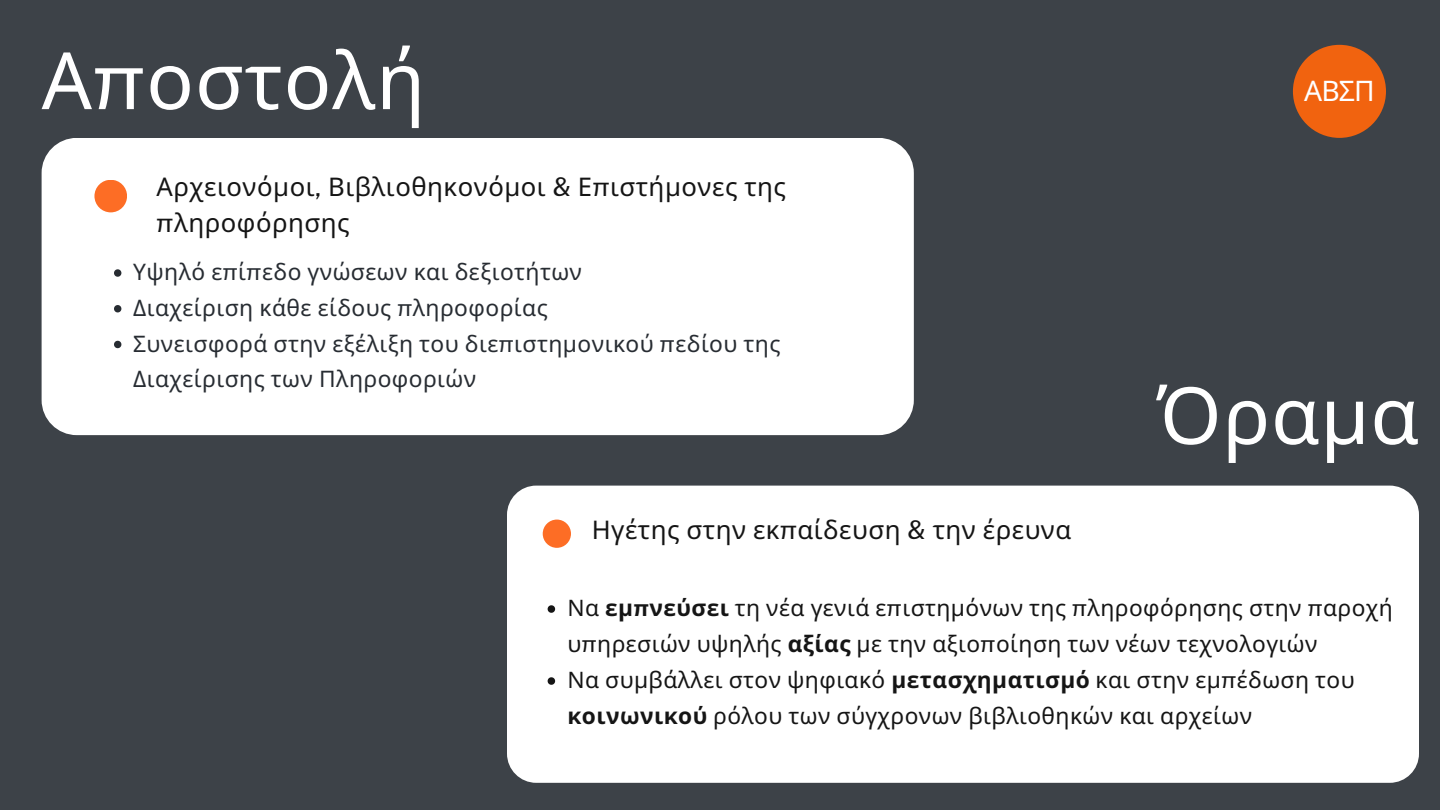
<style>
.page{position:relative;width:1440px;height:810px;background:#3d4248}
.page>*{position:absolute;margin:0;border:0;box-sizing:border-box;transform-origin:0 0}
.t1{font:79px "Noto Sans";letter-spacing:.015em;color:#fff}
.t2{font:28.3px "Noto Sans";color:#fff}
.t3{font:25.7px/35.2px "Noto Sans";letter-spacing:.02em;color:#151515}
.t4{font:22.7px/36px "Noto Sans";letter-spacing:.02em;color:#151515}
.t5{font:22.7px/35.7px "Noto Sans";letter-spacing:.02em;color:#272c32}
.s1{font-family:"Public Sans"}
.s2{font-weight:700}
.s3{font-family:"Public Sans";font-weight:700}
</style>
<div class="page">
<div style="left:42px;top:138px;width:872px;height:297px;background:#fff;border-radius:35px"></div>
<svg style="left:114px;top:269px;width:7px;height:8px"></svg>
<svg style="left:114px;top:305px;width:7px;height:7px"></svg>
<svg style="left:114px;top:341px;width:7px;height:7px"></svg>
<div style="left:94px;top:180px;width:33px;height:32px;background:#fd6d25;border-radius:50%"></div>
<div style="left:1293px;top:45px;width:93px;height:93px;background:#f1630f;border-radius:50%"></div>
<div style="left:507px;top:486px;width:912px;height:297px;background:#fff;border-radius:29px"></div>
<svg style="left:548px;top:605px;width:7px;height:8px"></svg>
<svg style="left:548px;top:677px;width:7px;height:8px"></svg>
<div style="left:543px;top:520px;width:28px;height:28px;background:#fd6d25;border-radius:50%"></div>
<p class="t1" style="left:42px;top:25px;width:385px">Α<span class="s1">π</span>οστολή</p>
<p class="t3" style="left:157px;top:169px;width:631px">Αρχειονόμοι<span class="s1">,</span> Βιβλιοθηκονόμοι <span class="s1">&amp;</span> Ε<span class="s1">π</span>ιστήμονες της <span class="s1">π</span>ληροφόρησης</p>
<p class="t5" style="left:133px;top:253px;width:450px">Υψηλό ε<span class="s1">π</span>ί<span class="s1">π</span>εδο γνώσεων και δεξιοτήτων</p>
<p class="t5" style="left:133px;top:289px;width:416px">Διαχείριση κάθε είδους <span class="s1">π</span>ληροφορίας</p>
<p class="t5" style="left:133px;top:325px;width:649px">Συνεισφορά στην εξέλιξη του διε<span class="s1">π</span>ιστημονικού <span class="s1">π</span>εδίου της<br>Διαχείρισης των Πληροφοριών</p>
<p class="t3" style="left:592px;top:511px;width:481px">Ηγέτης στην εκ<span class="s1">π</span>αίδευση <span class="s1">&amp;</span> την έρευνα</p>
<p class="t2" style="left:1304px;top:70px;width:72px">ΑΒΣΠ</p>
<p class="t1" style="left:1156px;top:360px;width:264px">Όραμα</p>
<p class="t4" style="left:567px;top:589px;width:827px">Να <span class="s2">εμ</span><span class="s3">π</span><span class="s2">νεύσει</span> τη νέα γενιά ε<span class="s1">π</span>ιστημόνων της <span class="s1">π</span>ληροφόρησης στην <span class="s1">π</span>αροχή υ<span class="s1">π</span>ηρεσιών υψηλής <span class="s2">αξίας</span> με την αξιο<span class="s1">π</span>οίηση των νέων τεχνολογιών</p>
<p class="t4" style="left:567px;top:661px;width:789px">Να συμβάλλει στον ψηφιακό <span class="s2">μετασχηματισμό</span> και στην εμ<span class="s1">π</span>έδωση του <span class="s2">κοινωνικού</span> ρόλου των σύγχρονων βιβλιοθηκών και αρχείων</p>
</div>
